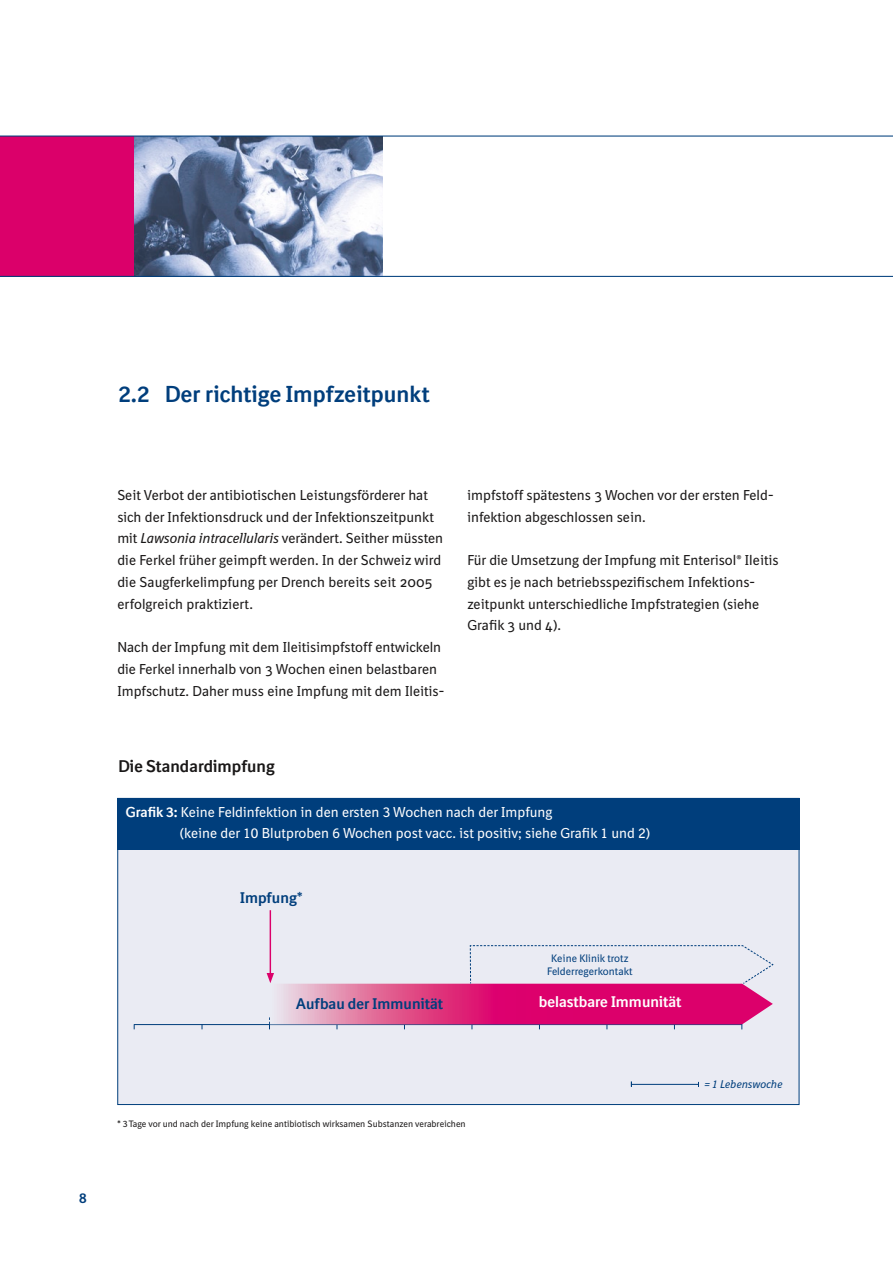
<style>
.page{position:relative;width:893px;height:1263px;background:#fff}
.page>*{position:absolute;margin:0;border:0;box-sizing:border-box;transform-origin:0 0}
.dia_subhead{font:700 22.5px "BI Sans";color:#003e7c}
.dia_subhead-2{font:700 16.5px "BI Sans";color:#191717}
.proc_tabelle{font:700 15px "BI Sans";color:#003e7c}
.proc_tabelle-2{font:700 15px "BI Sans";color:#fff}
.dia_Copy{font:13.95px/21.8px "BI Sans";color:#191717}
.dia_grafikhead{font:13.95px "BI Sans";color:#fff}
.t1{font:700 13.95px "BI Sans";color:#003e7c}
.proc_tabelle-3{font:italic 10.95px "BI Sans";letter-spacing:-.005em;color:#003e7c}
.proc_tabelle-4{font:10.5px/12.6px "BI Sans";color:#003e7c;text-align:center}
.dia_Copy-2{font:9px "BI Sans";color:#191717}
.s1{font-style:italic}
.s2{font-family:"BI Sans Regular Caps"}
.s3{font-weight:700}
</style>
<div class="page">
<div style="left:118px;top:798px;width:681px;height:306px;background:#eaebf3"></div>
<div style="left:117px;top:798px;width:682px;height:52px;background:#003e7c"></div>
<hr style="left:134px;top:1024px;width:608px;height:1px;background:#003e7c">
<hr style="left:270px;top:910px;width:1px;height:65px;background:#db006a">
<div style="left:0;top:136px;width:140px;height:140px;background:#db006a"></div>
<img style="left:135px;top:137px;width:248px;height:139px">
<hr style="left:631px;top:1084px;width:67px;height:1px;background:#003e7c">
<svg style="left:267px;top:945px;width:506px;height:84px"></svg>
<hr style="left:0;top:136px;width:893px;height:1px;background:#003e7c">
<hr style="left:0;top:276px;width:893px;height:1px;background:#003e7c">
<p class="dia_subhead" style="left:118px;top:381px;width:313px">2.2 Der richtige Impfzeitpunkt</p>
<p class="t1" style="left:79px;top:1189px;width:9px">8</p>
<p class="dia_Copy" style="left:117px;top:484px;width:327px">Seit Verbot der antibiotischen Leistungsförderer hat sich der Infektionsdruck und der Infektionszeitpunkt mit <span class="s1">Lawsonia intracellularis</span> verändert. Seither müssten die Ferkel früher geimpft werden. In der Schweiz wird die Saugferkelimpfung per Drench bereits seit <span class="s2">2005 </span>erfolgreich praktiziert.</p>
<p class="dia_Copy" style="left:117px;top:636px;width:328px">Nach der Impfung mit dem Ileitisimpfstoff entwickeln die Ferkel innerhalb von <span class="s2">3</span> Wochen einen belastbaren<br>Impfschutz. Daher muss eine Impfung mit dem Ileitis-</p>
<p class="dia_Copy" style="left:467px;top:484px;width:308px">impfstoff spätestens <span class="s2">3</span> Wochen vor der ersten Feld&shy;infektion abgeschlossen sein.</p>
<p class="dia_Copy" style="left:467px;top:549px;width:313px">Für die Umsetzung der Impfung mit Enterisol® Ileitis gibt es je nach betriebsspezifischem Infektions-</p>
<p class="dia_Copy" style="left:467px;top:593px;width:293px">zeitpunkt unterschiedliche Impfstrategien (siehe</p>
<p class="dia_Copy" style="left:467px;top:615px;width:95px">Grafik <span class="s2">3</span> und <span class="s2">4</span>).</p>
<p class="dia_subhead-2" style="left:118px;top:756px;width:158px">Die Standardimpfung</p>
<p class="dia_grafikhead" style="left:126px;top:804px;width:428px"><span class="s3">Grafik 3:</span> Keine Feldinfektion in den ersten 3 Wochen nach der Impfung</p>
<p class="dia_grafikhead" style="left:180px;top:825px;width:472px">(keine der 10 Blutproben 6 Wochen post vacc. ist positiv; siehe Grafik 1 und 2)</p>
<p class="proc_tabelle" style="left:240px;top:889px;width:64px">Impfung*</p>
<p class="proc_tabelle-4" style="left:547px;top:952px;width:87px">Keine Klinik trotz<br>Felderregerkontakt</p>
<p class="proc_tabelle" style="left:296px;top:995px;width:148px">Aufbau der Immunität</p>
<p class="proc_tabelle-2" style="left:539px;top:993px;width:144px">belastbare Immunität</p>
<p class="dia_Copy-2" style="left:117px;top:1119px;width:350px">* 3 Tage vor und nach der Impfung keine antibiotisch wirksamen Substanzen verabreichen</p>
<p class="proc_tabelle-3" style="left:704px;top:1078px;width:80px">= 1 Lebenswoche</p>
</div>
